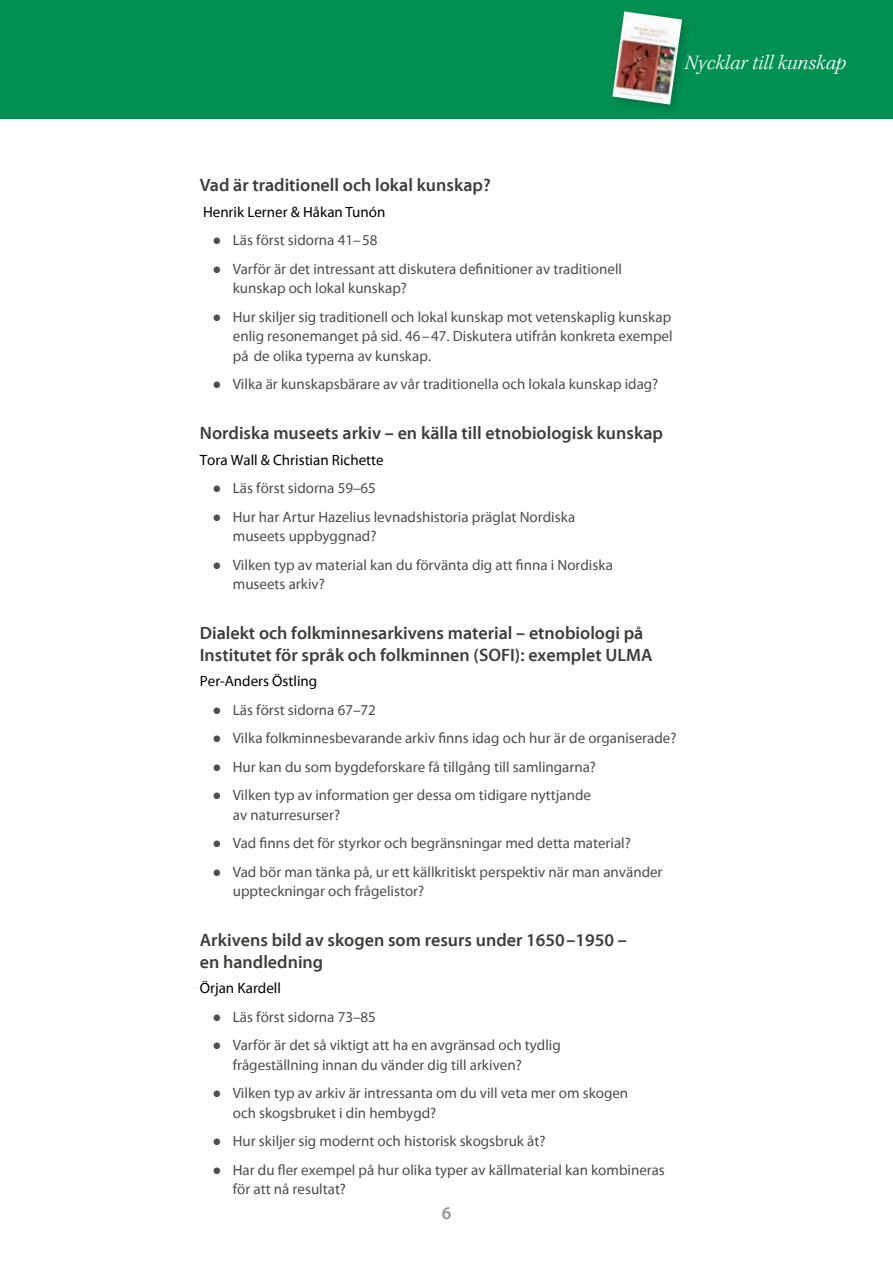
<style>
.page{position:relative;width:893px;height:1263px;background:#fff}
.page>*{position:absolute;margin:0;border:0;box-sizing:border-box;transform-origin:0 0}
.t1{font:italic 21px "S Vkepler";color:#fff}
.t2{font:18px/21.6px "S Vmyriad Fet";color:#3e3e3d}
.t3{font:18px "S Vmyriad Fet";color:#989898}
.t4{font:15px/19.5px "S Vmyriad";color:#4d4d4c}
.t5{font:15px "S Vmyriad";color:#000}
.s1{font-family:"Franklin Gothic"}
</style>
<div class="page">
<div style="left:0;top:0;width:893px;height:118px;background:#009052"></div>
<img style="left:612px;top:11px;width:70px;height:94px">
<h1 class="t1" style="left:685px;top:52px;width:163px">Nycklar till kunskap</h1>
<p class="t2" style="left:200px;top:175px;width:292px">Vad är traditionell och lokal kunskap?</p>
<p class="t5" style="left:203px;top:204px;width:184px">Henrik Lerner &amp; Håkan Tunón</p>
<p class="t4" style="left:213px;top:231px;width:166px"><span class="s1">●</span> Läs först sidorna 41–58</p>
<p class="t4" style="left:233px;top:259px;width:391px;text-indent:-20px"><span class="s1">●</span> Varför är det intressant att diskutera definitioner av traditionell kunskap och lokal kunskap?</p>
<p class="t4" style="left:233px;top:307px;width:441px;text-align:justify;text-indent:-20px"><span class="s1">●</span> Hur skiljer sig traditionell och lokal kunskap mot vetenskaplig kunskap enlig resonemanget på sid. 46 –47. Diskutera utifrån konkreta exempel på de olika typerna av kunskap.</p>
<p class="t4" style="left:213px;top:375px;width:447px"><span class="s1">●</span> Vilka är kunskapsbärare av vår traditionella och lokala kunskap idag?</p>
<p class="t2" style="left:200px;top:423px;width:465px">Nordiska museets arkiv – en källa till etnobiologisk kunskap</p>
<p class="t5" style="left:200px;top:452px;width:185px">Tora Wall &amp; Christian Richette</p>
<p class="t4" style="left:213px;top:479px;width:165px"><span class="s1">●</span> Läs först sidorna 59–65</p>
<p class="t4" style="left:233px;top:507px;width:344px;text-indent:-20px"><span class="s1">●</span> Hur har Artur Hazelius levnadshistoria präglat Nordiska museets uppbyggnad?</p>
<p class="t4" style="left:233px;top:555px;width:382px;text-indent:-20px"><span class="s1">●</span> Vilken typ av material kan du förvänta dig att finna i Nordiska museets arkiv?</p>
<p class="t2" style="left:200px;top:623px;width:454px">Dialekt och folkminnesarkivens material – etnobiologi på<br>Institutet för språk och folkminnen (SOFI): exemplet ULMA</p>
<p class="t5" style="left:200px;top:673px;width:119px">Per-Anders Östling</p>
<p class="t4" style="left:213px;top:700px;width:165px"><span class="s1">●</span> Läs först sidorna 67–72</p>
<p class="t4" style="left:213px;top:729px;width:465px"><span class="s1">●</span> Vilka folkminnesbevarande arkiv finns idag och hur är de organiserade?</p>
<p class="t4" style="left:213px;top:757px;width:385px"><span class="s1">●</span> Hur kan du som bygdeforskare få tillgång till samlingarna?</p>
<p class="t4" style="left:233px;top:786px;width:360px;text-indent:-20px"><span class="s1">●</span> Vilken typ av information ger dessa om tidigare nyttjande av naturresurser?</p>
<p class="t4" style="left:213px;top:834px;width:420px"><span class="s1">●</span> Vad finns det för styrkor och begränsningar med detta material?</p>
<p class="t4" style="left:233px;top:862px;width:431px;text-indent:-20px"><span class="s1">●</span> Vad bör man tänka på, ur ett källkritiskt perspektiv när man använder uppteckningar och frågelistor?</p>
<p class="t2" style="left:200px;top:930px;width:429px">Arkivens bild av skogen som resurs under 1650–1950 – en handledning</p>
<p class="t5" style="left:200px;top:980px;width:83px">Örjan Kardell</p>
<p class="t4" style="left:213px;top:1007px;width:165px"><span class="s1">●</span> Läs först sidorna 73–85</p>
<p class="t4" style="left:233px;top:1036px;width:329px;text-indent:-20px"><span class="s1">●</span> Varför är det så viktigt att ha en avgränsad och tydlig frågeställning innan du vänder dig till arkiven?</p>
<p class="t4" style="left:233px;top:1084px;width:397px;text-indent:-20px"><span class="s1">●</span> Vilken typ av arkiv är intressanta om du vill veta mer om skogen och skogsbruket i din hembygd?</p>
<p class="t4" style="left:213px;top:1132px;width:334px"><span class="s1">●</span> Hur skiljer sig modernt och historisk skogsbruk åt?</p>
<p class="t4" style="left:233px;top:1160px;width:434px;text-indent:-20px"><span class="s1">●</span> Har du fler exempel på hur olika typer av källmaterial kan kombineras för att nå resultat?</p>
<p class="t3" style="left:442px;top:1204px;width:11px">6</p>
</div>
